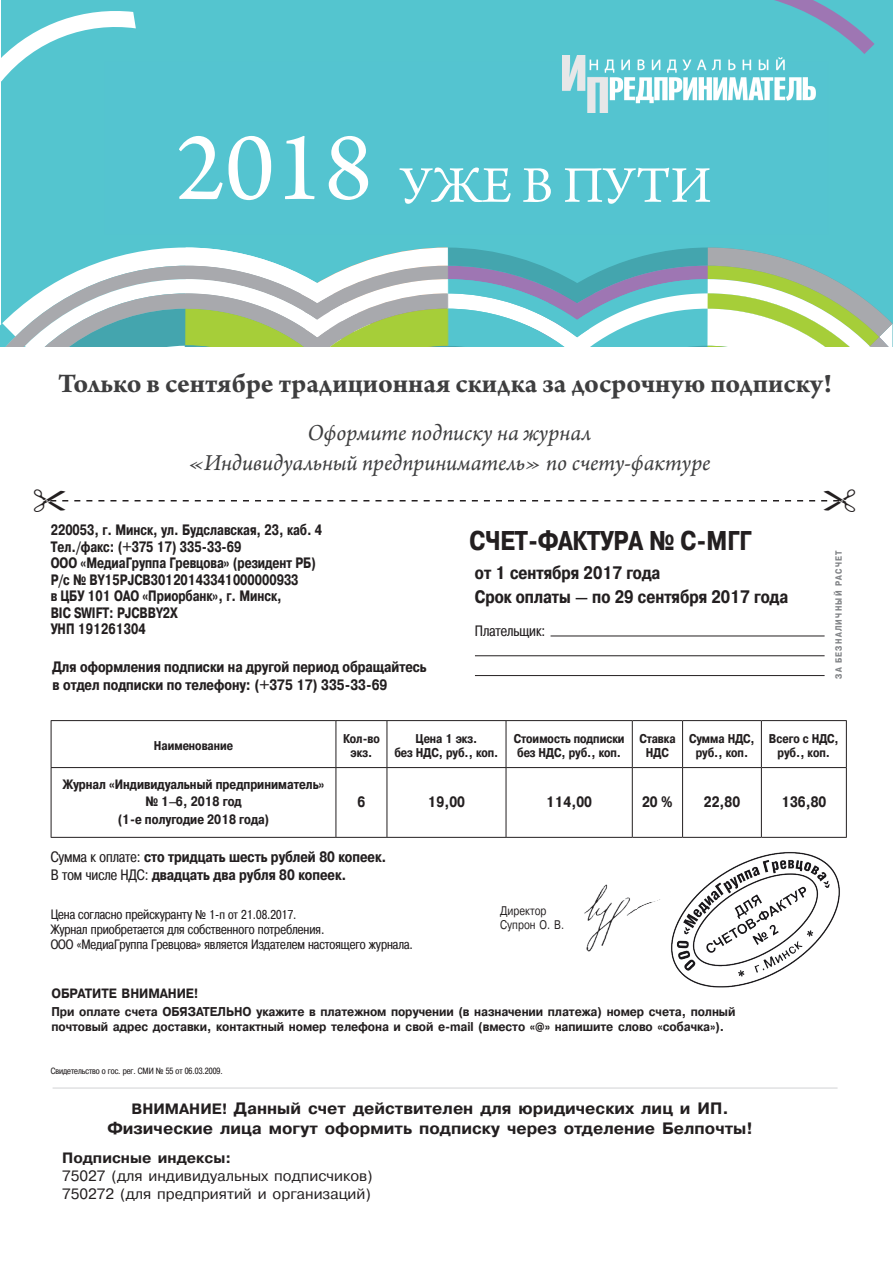
<style>
.page{position:relative;width:893px;height:1263px;background:#fff}
.page>*{position:absolute;margin:0;border:0;box-sizing:border-box;transform-origin:0 0}
.t1{font:103.5px "Arno Pro";color:#fff}
.t2{font:54px "Arno Pro";color:#fff}
.t3{font:700 28.5px "Arno Pro";color:#3e3e3f}
.t4{font:700 27px "Pragmatica Cond C";color:#231f20}
.t5{font:italic 24px "Arno Pro";letter-spacing:-.005em;color:#3e3e3f}
.t6{font:700 18px "Pragmatica Cond C";color:#231f20}
.t7{font:700 16.5px "Pragmatica";color:#231f20}
.Paragraph_Style_1{font:700 15px/18px "Pragmatica Cond C";color:#231f20}
.Paragraph_Style_1-2{font:700 15px/16.5px "Pragmatica Cond C";color:#231f20;scale:.93 1}
.t8{font:15px "Pragmatica";color:#231f20}
.t9{font:700 15px "Pragmatica";color:#231f20}
.t10{font:15px "Pragmatica Cond C";color:#231f20}
.t11{font:13.5px "Pragmatica Cond C";color:#231f20}
.Paragraph_Style_1-3{font:700 13.5px "Pragmatica Cond C";color:#231f20}
.t12{font:700 13.5px "Pragmatica";letter-spacing:-.01em;color:#231f20;scale:.9 1}
.t13{font:700 12.75px/15px "Pragmatica";letter-spacing:-.01em;color:#231f20;scale:.9 1}
.t14{font:700 12.6px/14.2px "Pragmatica Cond C";color:#231f20;text-align:center}
.t15{font:12.45px "Pragmatica";color:#231f20;scale:.8 1}
.t16{font:9px "Pragmatica Cond C";color:#231f20}
.t17{font:700 9px "Pragmatica Cond C";letter-spacing:.14em;color:#808285}
.s1{font-weight:400}
.s2{font-size:12.75px}
.s3{font-size:15px}
</style>
<div class="page">
<hr style="left:551px;top:635px;width:274px;height:1px;background:#231f20">
<hr style="left:475px;top:655px;width:350px;height:1px;background:#231f20">
<hr style="left:475px;top:675px;width:350px;height:1px;background:#231f20">
<hr style="left:51px;top:720px;width:285px;height:1px;background:#231f20">
<hr style="left:51px;top:721px;width:1px;height:46px;background:#231f20">
<hr style="left:336px;top:720px;width:51px;height:1px;background:#231f20">
<hr style="left:336px;top:721px;width:1px;height:46px;background:#231f20">
<hr style="left:387px;top:720px;width:119px;height:1px;background:#231f20">
<hr style="left:387px;top:721px;width:1px;height:46px;background:#231f20">
<hr style="left:506px;top:720px;width:126px;height:1px;background:#231f20">
<hr style="left:506px;top:721px;width:1px;height:46px;background:#231f20">
<hr style="left:632px;top:720px;width:51px;height:1px;background:#231f20">
<hr style="left:632px;top:721px;width:1px;height:46px;background:#231f20">
<hr style="left:683px;top:720px;width:78px;height:1px;background:#231f20">
<hr style="left:682px;top:721px;width:1px;height:46px;background:#231f20">
<hr style="left:761px;top:720px;width:86px;height:1px;background:#231f20">
<hr style="left:761px;top:721px;width:1px;height:46px;background:#231f20">
<hr style="left:846px;top:721px;width:1px;height:46px;background:#231f20">
<hr style="left:51px;top:767px;width:285px;height:1px;background:#231f20">
<hr style="left:51px;top:768px;width:1px;height:69px;background:#231f20">
<hr style="left:336px;top:767px;width:51px;height:1px;background:#231f20">
<hr style="left:336px;top:768px;width:1px;height:69px;background:#231f20">
<hr style="left:387px;top:767px;width:119px;height:1px;background:#231f20">
<hr style="left:387px;top:768px;width:1px;height:69px;background:#231f20">
<hr style="left:506px;top:767px;width:126px;height:1px;background:#231f20">
<hr style="left:506px;top:768px;width:1px;height:69px;background:#231f20">
<hr style="left:632px;top:767px;width:51px;height:1px;background:#231f20">
<hr style="left:632px;top:768px;width:1px;height:69px;background:#231f20">
<hr style="left:683px;top:767px;width:78px;height:1px;background:#231f20">
<hr style="left:682px;top:768px;width:1px;height:69px;background:#231f20">
<hr style="left:761px;top:767px;width:86px;height:1px;background:#231f20">
<hr style="left:761px;top:768px;width:1px;height:69px;background:#231f20">
<hr style="left:846px;top:768px;width:1px;height:69px;background:#231f20">
<hr style="left:51px;top:837px;width:285px;height:1px;background:#231f20">
<hr style="left:336px;top:837px;width:51px;height:1px;background:#231f20">
<hr style="left:387px;top:837px;width:119px;height:1px;background:#231f20">
<hr style="left:506px;top:837px;width:126px;height:1px;background:#231f20">
<hr style="left:632px;top:837px;width:51px;height:1px;background:#231f20">
<hr style="left:683px;top:837px;width:78px;height:1px;background:#231f20">
<hr style="left:761px;top:837px;width:86px;height:1px;background:#231f20">
<img style="left:584px;top:884px;width:76px;height:68px">
<img style="left:671px;top:852px;width:169px;height:136px">
<hr style="left:53px;top:1088px;width:784px;height:1px;background:#d1d2d4">
<div style="left:1px;top:0;width:892px;height:347px;background:#54c5cf"></div>
<svg style="left:0;top:247px;width:892px;height:100px"></svg>
<svg style="left:774px;top:0;width:100px;height:54px"></svg>
<svg style="left:1px;top:11px;width:135px;height:70px"></svg>
<div style="left:104px;top:62px;width:725px;height:172px;background:#54c4d0"></div>
<img style="left:563px;top:56px;width:252px;height:56px">
<svg style="left:50px;top:500px;width:790px;height:2px"></svg>
<p class="t1" style="left:176px;top:109px;width:199px">2018</p>
<p class="t2" style="left:400px;top:155px;width:312px">УЖЕ В ПУТИ</p>
<p class="t3" style="left:58px;top:367px;width:775px">Только в сентябре традиционная скидка за досрочную подписку!</p>
<p class="t5" style="left:307px;top:419px;width:285px">Оформите подписку на журнал</p>
<p class="t5" style="left:188px;top:449px;width:524px">«Индивидуальный предприниматель» по счету-фактуре</p>
<p class="Paragraph_Style_1-2" style="left:51px;top:522px;width:293px">220053, г. Минск, ул. Будславская, 23, каб. 4<br>Тел./факс: (+375 17) 335-33-69<br>ООО «МедиаГруппа Гревцова» (резидент РБ)<br>Р/с № BY15PJCB30120143341000000933</p>
<p class="Paragraph_Style_1-2" style="left:51px;top:588px;width:250px">в ЦБУ 101 ОАО «Приорбанк», г. Минск,</p>
<p class="Paragraph_Style_1-2" style="left:51px;top:604px;width:138px">BIC SWIFT: PJCBBY2X<br>УНП 191261304</p>
<p class="Paragraph_Style_1" style="left:53px;top:657px;width:376px">Для оформления подписки на другой период обращайтесь в отдел подписки по телефону: (+375 17) 335-33-69</p>
<p class="t4" style="left:470px;top:526px;width:284px">СЧЕТ-ФАКТУРА № С-МГГ</p>
<p class="t6" style="left:475px;top:562px;width:187px">от 1 сентября 2017 года</p>
<p class="t6" style="left:475px;top:586px;width:315px">Срок оплаты — по 29 сентября 2017 года</p>
<p class="t10" style="left:475px;top:622px;width:72px">Плательщик:</p>
<p class="t17" style="left:834px;top:679px;width:130px;rotate:-90deg">ЗА БЕЗНАЛИЧНЫЙ РАСЧЕТ</p>
<p class="t14" style="left:154px;top:738px;width:81px">Наименование</p>
<p class="t14" style="left:343px;top:731px;width:38px">Кол-во экз.</p>
<p class="t14" style="left:394px;top:731px;width:106px">Цена 1 экз.<br>без НДС, руб., коп.</p>
<p class="t14" style="left:514px;top:731px;width:112px;text-align:left">Стоимость подписки без НДС, руб., коп.</p>
<p class="t14" style="left:639px;top:731px;width:38px">Ставка<br>НДС</p>
<p class="t14" style="left:689px;top:731px;width:67px">Сумма НДС, руб., коп.</p>
<p class="t14" style="left:769px;top:731px;width:71px">Всего с НДС, руб., коп.</p>
<p class="Paragraph_Style_1-3" style="left:63px;top:777px;width:263px">Журнал «Индивидуальный предприниматель»</p>
<p class="Paragraph_Style_1-3" style="left:145px;top:794px;width:98px">№ 1–6, 2018 год</p>
<p class="Paragraph_Style_1-3" style="left:118px;top:812px;width:153px">(1-е полугодие 2018 года)</p>
<p class="Paragraph_Style_1" style="left:357px;top:793px;width:9px">6</p>
<p class="Paragraph_Style_1" style="left:428px;top:793px;width:39px">19,00</p>
<p class="Paragraph_Style_1" style="left:546px;top:793px;width:47px">114,00</p>
<p class="Paragraph_Style_1" style="left:642px;top:793px;width:32px">20 %</p>
<p class="Paragraph_Style_1" style="left:704px;top:793px;width:38px">22,80</p>
<p class="Paragraph_Style_1" style="left:781px;top:793px;width:46px">136,80</p>
<p class="Paragraph_Style_1" style="left:51px;top:848px;width:337px"><span class="s1">Сумма к оплате:</span> сто тридцать шесть рублей 80 копеек.</p>
<p class="Paragraph_Style_1" style="left:51px;top:866px;width:297px"><span class="s1">В том числе НДС:</span> двадцать два рубля 80 копеек.</p>
<p class="t11" style="left:51px;top:906px;width:247px">Цена согласно прейскуранту <span class="s2">№ 1-п от 21.08.2017.</span></p>
<p class="t11" style="left:51px;top:921px;width:275px">Журнал приобретается для собственного потребления.</p>
<p class="t11" style="left:51px;top:936px;width:364px">ООО «МедиаГруппа Гревцова» является Издателем настоящего журнала.</p>
<p class="t15" style="left:500px;top:904px;width:60px">Директор</p>
<p class="t15" style="left:500px;top:918px;width:81px">Супрон О. В.</p>
<p class="t12" style="left:52px;top:986px;width:165px">ОБРАТИТЕ ВНИМАНИЕ!</p>
<p class="t13" style="left:52px;top:1005px;width:761px">При оплате счета ОБЯЗАТЕЛЬНО укажите в платежном поручении (в назначении платежа) номер счета, полный почтовый адрес доставки, контактный номер телефона и свой e-mail (вместо «@» напишите слово «собачка»).</p>
<p class="t16" style="left:51px;top:1065px;width:174px">Свидетельство о гос. рег. СМИ № 55 от 06.03.2009.</p>
<p class="t7" style="left:132px;top:1100px;width:599px"><span class="s3">ВНИМАНИЕ!</span> Данный счет действителен для юридических лиц и ИП.</p>
<p class="t7" style="left:107px;top:1119px;width:647px">Физические лица могут оформить подписку через отделение Белпочты!</p>
<p class="t9" style="left:62px;top:1149px;width:170px">Подписные индексы:</p>
<p class="t8" style="left:62px;top:1167px;width:312px">75027 (для индивидуальных подписчиков)</p>
<p class="t8" style="left:62px;top:1185px;width:310px">750272 (для предприятий и организаций)</p>
</div>
